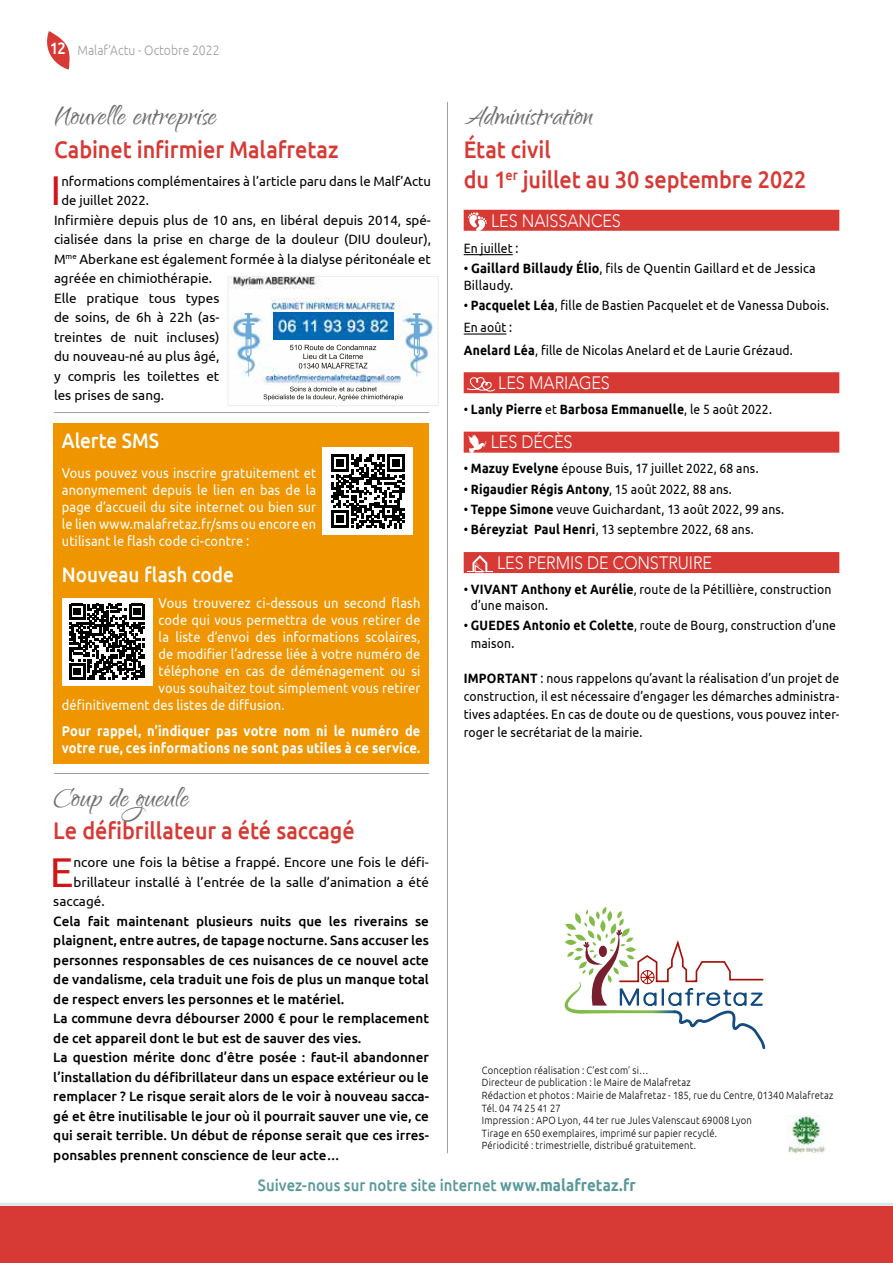
<style>
.page{position:relative;width:893px;height:1263px;background:#fff}
.page>*{position:absolute;margin:0;border:0;box-sizing:border-box;transform-origin:0 0}
.t1{font:41.7px "Ubuntu";color:#cd1719}
.t2{font:34.5px "Qwigley";color:#706f6f}
.t3{font:500 24px/30px "Ubuntu";letter-spacing:-.005em;color:#d73934;scale:.9 1}
.t4{font:500 21px "Ubuntu";color:#fff;scale:.9 1}
.t5{font:300 18px "Avenir";letter-spacing:-.005em;color:#fff;scale:.9 1}
.t6{font:500 16.5px "Ubuntu";color:#59999c;scale:.9 1}
.t7{font:14.25px/17.1px "Ubuntu";letter-spacing:.01em;color:#fff;text-align:justify;scale:.9 1}
.t8{font:700 14.25px/17.1px "Ubuntu";letter-spacing:.01em;color:#fff;scale:.9 1}
.t9{font:500 13.5px/19.5px "Ubuntu";color:#000}
.t10{font:13.5px/18px "Ubuntu";color:#000;scale:.9 1}
.t11{font:13.5px "Ubuntu";color:#000}
.t12{font:700 13.5px "Ubuntu";letter-spacing:.015em;color:#000;scale:.9 1}
.t13{font:13.5px/16.2px "Ubuntu";color:#000;scale:.93 1}
.t14{font:300 13.5px "Ubuntu";color:#9d9d9c;scale:.9 1}
.t15{font:300 10.5px/12.6px "Ubuntu";letter-spacing:.02em;color:#000;scale:.9 1}
.s1{font-weight:500;font-size:16.5px;color:#fff}
.s2{font-weight:700}
.s3{font-weight:400}
</style>
<div class="page">
<svg style="left:47px;top:31px;width:23px;height:39px"></svg>
<svg style="left:0;top:1136px;width:893px;height:71px"></svg>
<div style="left:0;top:1207px;width:893px;height:56px;background:#d73934"></div>
<hr style="left:447px;top:102px;width:1px;height:1051px;background:#9d9d9c">
<div style="left:464px;top:210px;width:375px;height:21px;background:#d73934"></div>
<hr style="left:464px;top:254px;width:49px;height:1px;background:#000">
<hr style="left:464px;top:333px;width:42px;height:2px;background:#000">
<div style="left:464px;top:372px;width:375px;height:21px;background:#d73934"></div>
<div style="left:464px;top:432px;width:375px;height:21px;background:#d73934"></div>
<div style="left:464px;top:552px;width:375px;height:21px;background:#d73934"></div>
<svg style="left:468px;top:213px;width:19px;height:18px"></svg>
<svg style="left:468px;top:377px;width:26px;height:15px"></svg>
<svg style="left:468px;top:435px;width:19px;height:18px"></svg>
<hr style="left:54px;top:773px;width:375px;height:1px;background:#9d9d9c">
<hr style="left:54px;top:412px;width:375px;height:1px;background:#9d9d9c">
<div style="left:53px;top:423px;width:376px;height:340px;background:#ef9500"></div>
<div style="left:323px;top:448px;width:90px;height:87px;background:#fff"></div>
<svg style="left:331px;top:454px;width:74px;height:74px"></svg>
<div style="left:62px;top:598px;width:90px;height:87px;background:#fff"></div>
<svg style="left:69px;top:604px;width:76px;height:75px"></svg>
<svg style="left:565px;top:907px;width:200px;height:142px"></svg>
<hr style="left:596px;top:1010px;width:79px;height:3px;background:#fff">
<img style="left:788px;top:1115px;width:37px;height:38px">
<img style="left:230px;top:278px;width:205px;height:123px">
<img style="left:274px;top:312px;width:119px;height:27px">
<img style="left:411px;top:313px;width:12px;height:63px">
<img style="left:242px;top:313px;width:13px;height:63px">
<div style="left:228px;top:276px;width:210px;height:130px;border:1px solid #ededed"></div>
<svg style="left:468px;top:555px;width:25px;height:18px"></svg>
<p class="t14" style="left:50px;top:42px;width:190px"><span class="s1">12</span> Malaf’Actu - Octobre 2022</p>
<h2 class="t2" style="left:54px;top:98px;width:164px">Nouvelle entreprise</h2>
<h3 class="t3" style="left:54px;top:134px;width:318px">Cabinet infirmier Malafretaz</h3>
<h1 class="t1" style="left:51px;top:165px;width:12px">I</h1>
<p class="t11" style="left:61px;top:173px;width:371px">nformations complémentaires à l’article paru dans le Malf’Actu</p>
<p class="t11" style="left:61px;top:192px;width:89px">de juillet 2022.</p>
<p class="t11" style="left:54px;top:212px;width:378px">Infirmière depuis plus de 10 ans, en libéral depuis 2014, spé-</p>
<p class="t11" style="left:54px;top:231px;width:378px">cialisée dans la prise en charge de la douleur (DIU douleur),</p>
<p class="t11" style="left:54px;top:251px;width:378px">M<sup>me</sup> Aberkane est également formée à la dialyse péritonéale et</p>
<p class="t11" style="left:54px;top:270px;width:160px">agréée en chimiothérapie.</p>
<p class="t11" style="left:54px;top:290px;width:167px">Elle pratique tous types</p>
<p class="t11" style="left:54px;top:309px;width:167px">de soins, de 6h à 22h (as-</p>
<p class="t11" style="left:54px;top:329px;width:167px">treintes de nuit incluses)</p>
<p class="t11" style="left:54px;top:348px;width:167px">du nouveau-né au plus âgé,</p>
<p class="t11" style="left:54px;top:368px;width:167px">y compris les toilettes et</p>
<p class="t11" style="left:54px;top:387px;width:112px">les prises de sang.</p>
<h3 class="t4" style="left:62px;top:427px;width:110px">Alerte SMS</h3>
<p class="t7" style="left:62px;top:463px;width:284px">Vous pouvez vous inscrire gratuitement et anonymement depuis le lien en bas de la page d’accueil du site internet ou bien sur le lien www.malafretaz.fr/sms ou encore en utilisant le flash code ci-contre :</p>
<h3 class="t4" style="left:62px;top:561px;width:193px">Nouveau flash code</h3>
<p class="t7" style="left:159px;top:593px;width:292px">Vous trouverez ci-dessous un second flash</p>
<p class="t7" style="left:159px;top:611px;width:292px">code qui vous permettra de vous retirer de</p>
<p class="t7" style="left:159px;top:628px;width:292px">la liste d’envoi des informations scolaires,</p>
<p class="t7" style="left:159px;top:645px;width:292px">de modifier l’adresse liée à votre numéro de</p>
<p class="t7" style="left:159px;top:662px;width:292px">téléphone en cas de déménagement ou si</p>
<p class="t7" style="left:159px;top:679px;width:292px">vous souhaitez tout simplement vous retirer</p>
<p class="t7" style="left:62px;top:696px;width:249px">définitivement des listes de diffusion.</p>
<p class="t8" style="left:62px;top:722px;width:400px">Pour rappel, n’indiquer pas votre nom ni le numéro de votre rue, ces informations ne sont pas utiles à ce service.</p>
<h2 class="t2" style="left:53px;top:779px;width:137px">Coup de gueule</h2>
<h3 class="t3" style="left:53px;top:815px;width:336px">Le défibrillateur a été saccagé</h3>
<h1 class="t1" style="left:50px;top:847px;width:25px">E</h1>
<p class="t11" style="left:74px;top:854px;width:357px">ncore une fois la bêtise a frappé. Encore une fois le défi-</p>
<p class="t11" style="left:74px;top:874px;width:357px">brillateur installé à l’entrée de la salle d’animation a été</p>
<p class="t11" style="left:53px;top:893px;width:53px">saccagé.</p>
<p class="t9" style="left:53px;top:911px;width:377px">Cela fait maintenant plusieurs nuits que les riverains se plaignent, entre autres, de tapage nocturne. Sans accuser les personnes responsables de ces nuisances de ce nouvel acte de vandalisme, cela traduit une fois de plus un manque total de respect envers les personnes et le matériel.<br>La commune devra débourser 2000 € pour le remplacement de cet appareil dont le but est de sauver des vies.<br>La question mérite donc d’être posée : faut-il abandonner l’installation du défibrillateur dans un espace extérieur ou le remplacer ? Le risque serait alors de le voir à nouveau sacca&shy;gé et être inutilisable le jour où il pourrait sauver une vie, ce qui serait terrible. Un début de réponse serait que ces irres&shy;ponsables prennent conscience de leur acte…</p>
<h2 class="t2" style="left:464px;top:98px;width:131px">Administration</h2>
<h3 class="t3" style="left:464px;top:134px;width:382px">État civil<br>du 1<sup>er</sup> juillet au 30 septembre 2022</h3>
<h3 class="t5" style="left:491px;top:210px;width:146px">LES NAISSANCES</h3>
<p class="t10" style="left:464px;top:239px;width:62px">En juillet :</p>
<p class="t13" style="left:464px;top:260px;width:380px">• <span class="s2">Gaillard Billaudy Élio</span>, fils de Quentin Gaillard et de Jessica<br>Billaudy.</p>
<p class="t10" style="left:464px;top:294px;width:408px;line-height:22.2px">• <span class="s2">Pacquelet Léa</span>, fille de Bastien Pacquelet et de Vanessa Dubois.<br>En août :<br><span class="s2">Anelard Léa</span>, fille de Nicolas Anelard et de Laurie Grézaud.</p>
<h3 class="t5" style="left:498px;top:372px;width:126px">LES MARIAGES</h3>
<p class="t12" style="left:464px;top:401px;width:344px"><span class="s3">•</span> Lanly Pierre <span class="s3">et</span> Barbosa Emmanuelle<span class="s3">, le 5 août 2022.</span></p>
<h3 class="t5" style="left:491px;top:431px;width:93px">LES DÉCÈS</h3>
<p class="t10" style="left:464px;top:459px;width:329px">• <span class="s2">Mazuy Evelyne</span> épouse Buis, 17 juillet 2022, 68 ans.</p>
<p class="t12" style="left:464px;top:480px;width:300px"><span class="s3">•</span> Rigaudier Régis Antony<span class="s3">, 15 août 2022, 88 ans.</span></p>
<p class="t10" style="left:464px;top:500px;width:358px">• <span class="s2">Teppe Simone</span> veuve Guichardant, 13 août 2022, 99 ans.</p>
<p class="t10" style="left:464px;top:520px;width:324px">• <span class="s2">Béreyziat Paul Henri</span>, 13 septembre 2022, 68 ans.</p>
<h3 class="t5" style="left:497px;top:552px;width:241px">LES PERMIS DE CONSTRUIRE</h3>
<p class="t10" style="left:471px;top:580px;width:402px;line-height:16.2px;text-indent:-7px">• <span class="s2">VIVANT Anthony et Aurélie</span>, route de la Pétillière, construction d’une maison.</p>
<p class="t10" style="left:471px;top:616px;width:407px;text-indent:-7px">• <span class="s2">GUEDES Antonio et Colette</span>, route de Bourg, construction d’une maison.</p>
<p class="t10" style="left:464px;top:669px;width:419px;text-align:justify"><span class="s2">IMPORTANT</span> : nous rappelons qu’avant la réalisation d’un projet de construction, il est nécessaire d’engager les démarches administra&shy;tives adaptées. En cas de doute ou de questions, vous pouvez inter&shy;roger le secrétariat de la mairie.</p>
<p class="t15" style="left:482px;top:1063px;width:392px">Conception réalisation : C’est com’ si…<br>Directeur de publication : le Maire de Malafretaz<br>Rédaction et photos : Mairie de Malafretaz - 185, rue du Centre, 01340 Malafretaz Tél. 04 74 25 41 27<br>Impression : APO Lyon, 44 ter rue Jules Valenscaut 69008 Lyon<br>Tirage en 650 exemplaires, imprimé sur papier recyclé.<br>Périodicité : trimestrielle, distribué gratuitement.</p>
<p class="t6" style="left:258px;top:1174px;width:421px">Suivez-nous sur notre site internet <span class="s2">www.malafretaz.fr</span></p>
</div>
